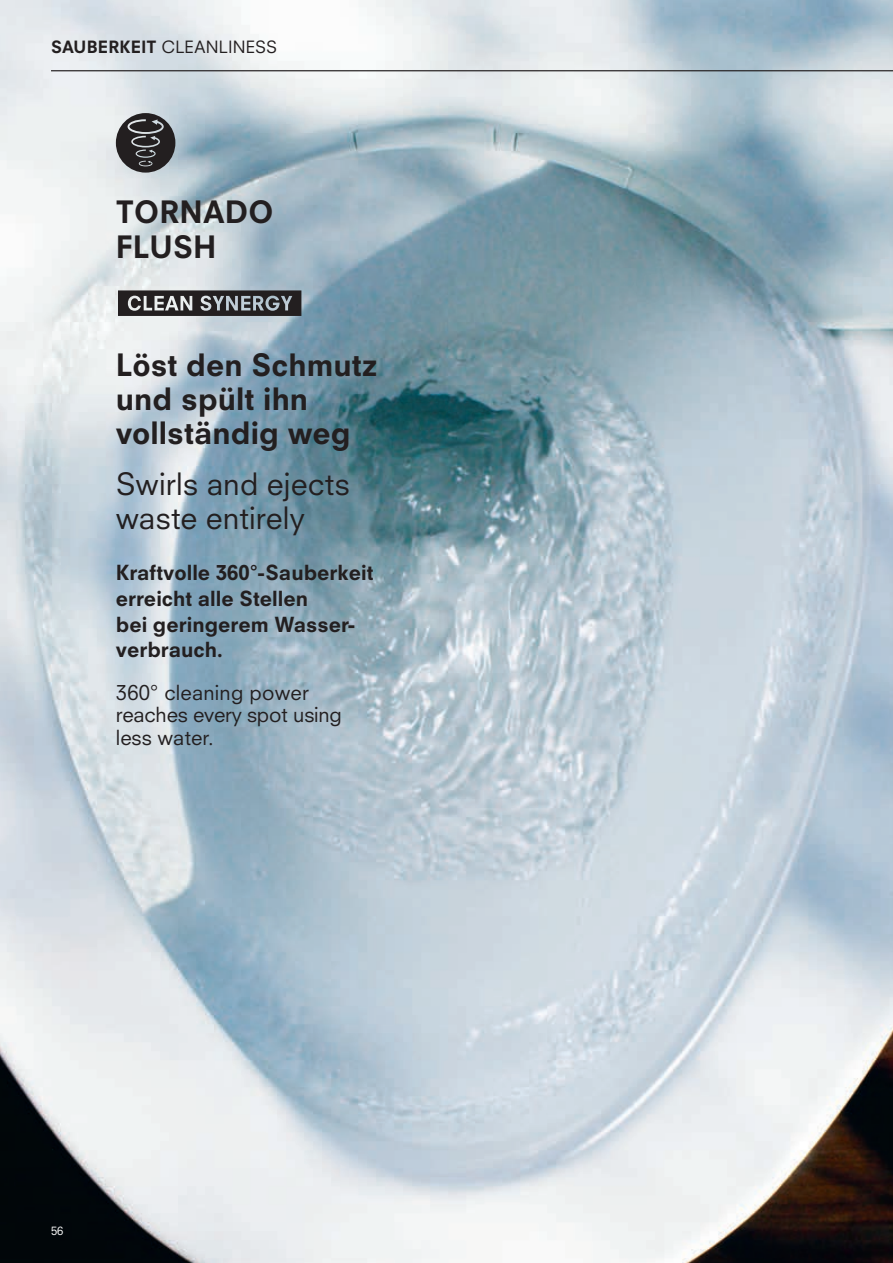
<style>
.page{position:relative;width:893px;height:1263px;background:#fff}
.page>*{position:absolute;margin:0;border:0;box-sizing:border-box;transform-origin:0 0}
.t1{font:800 30px/34px "Neuzeit SLT Std";color:#231f20}
.t2{font:30px/34px "Neuzeit SLT Std";letter-spacing:.005em;color:#231f20}
.t3{font:800 20.25px/25.5px "Neuzeit SLT Std";color:#231f20}
.t4{font:20.25px/22.6px "Neuzeit SLT Std";color:#231f20}
.t5{font:16.5px "Neuzeit SLT Std";letter-spacing:.01em;color:#231f20}
.t6{font:11.25px "Neuzeit SLT Std";color:#fff}
.s1{font-weight:800}
</style>
<div class="page">
<img style="left:0;top:0;width:893px;height:1263px">
<hr style="left:51px;top:70px;width:842px;height:1px;background:#231f20">
<svg style="left:116px;top:113px;width:59px;height:60px;background:#58585b"></svg>
<svg style="left:118px;top:290px;width:183px;height:26px;background:#4d4c4f"></svg>
<p class="t5" style="left:51px;top:37px;width:228px"><span class="s1">SAUBERKEIT</span> CLEANLINESS</p>
<h1 class="t1" style="left:116px;top:195px;width:159px">TORNADO<br>FLUSH</h1>
<h1 class="t1" style="left:116px;top:348px;width:263px">Löst den Schmutz und spült ihn vollständig weg</h1>
<h1 class="t2" style="left:116px;top:467px;width:235px">Swirls and ejects waste entirely</h1>
<p class="t3" style="left:116px;top:560px;width:259px">Kraftvolle 360°-Sauberkeit erreicht alle Stellen<br>bei geringerem Wasser&shy;verbrauch.</p>
<p class="t4" style="left:116px;top:680px;width:228px">360° cleaning power reaches every spot using less water.</p>
<p class="t6" style="left:51px;top:1224px;width:14px">56</p>
</div>
